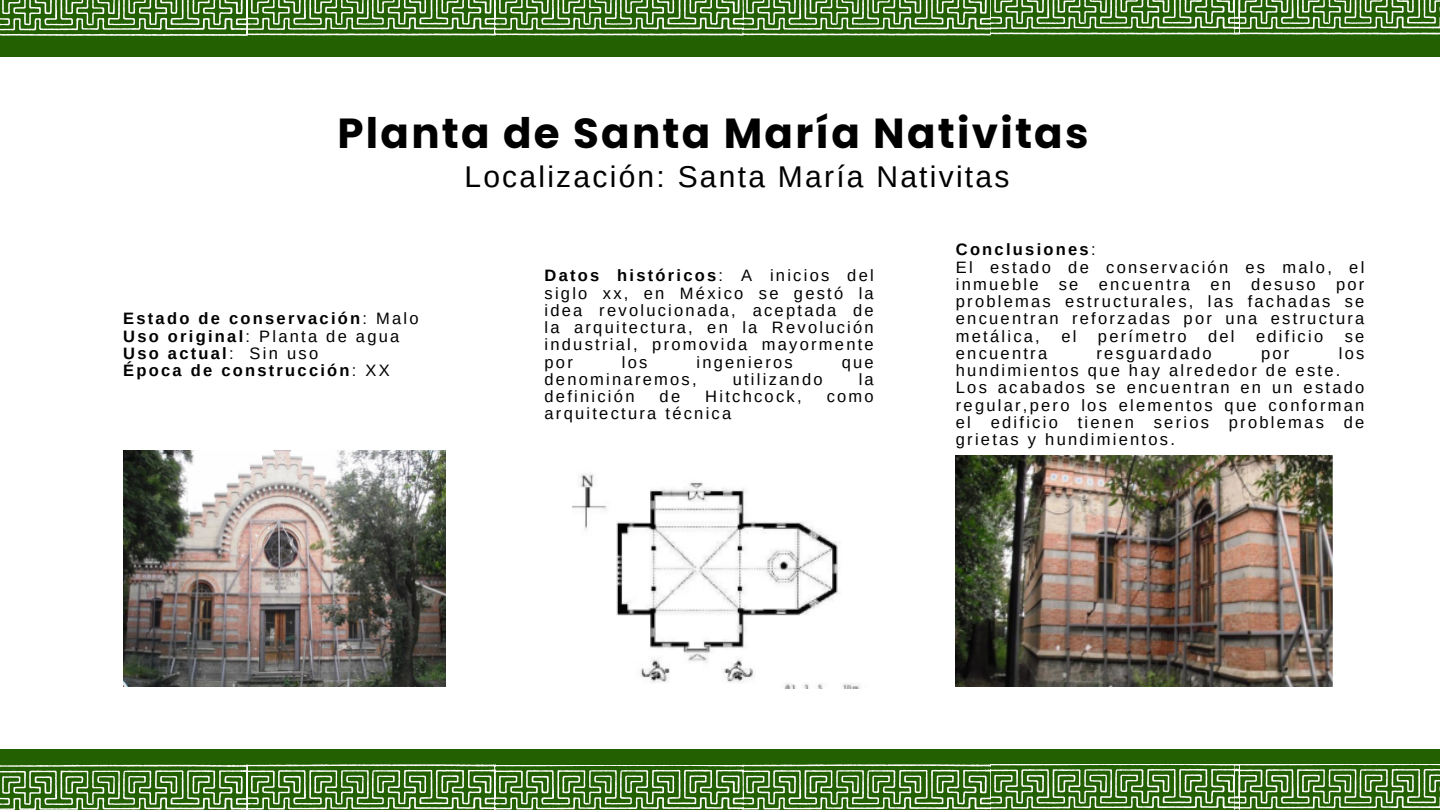
<style>
.page{position:relative;width:1440px;height:810px;background:#fff}
.page>*{position:absolute;margin:0;border:0;box-sizing:border-box;transform-origin:0 0}
.t1{font:700 42px "Poppins";letter-spacing:.055em;color:#000}
.t2{font:30px "Arimo";letter-spacing:.075em;color:#000}
.t3{font:16.5px/17.2px "Arimo";letter-spacing:.135em;color:#000}
.t4{font:700 16.5px/17.2px "Arimo";letter-spacing:.135em;color:#000}
.s1{font-weight:400}
.s2{font-weight:700}
</style>
<div class="page">
<img style="left:573px;top:474px;width:287px;height:215px">
<img style="left:956px;top:455px;width:377px;height:231px">
<img style="left:123px;top:450px;width:323px;height:237px">
<div style="left:0;top:749px;width:1440px;height:61px;background:#236002"></div>
<svg style="left:0;top:765px;width:1440px;height:45px"></svg>
<div style="left:0;top:0;width:1440px;height:57px;background:#236002"></div>
<svg style="left:0;top:0;width:1440px;height:36px"></svg>
<p class="t1" style="left:338px;top:104px;width:753px">Planta de Santa María Nativitas</p>
<p class="t2" style="left:464px;top:160px;width:547px">Localización: Santa María Nativitas</p>
<p class="t4" style="left:123px;top:310px;width:297px">Estado de conservación<span class="s1">: Malo<br></span>Uso original<span class="s1">: Planta de agua<br></span>Uso actual<span class="s1">: Sin uso<br></span>Época de construcción<span class="s1">: XX</span></p>
<h1 class="t3" style="left:545px;top:267px;width:331px;text-align:justify"><span class="s2">Datos históricos</span>: A inicios del siglo xx, en México se gestó la idea revolucionada, aceptada de la arquitectura, en la Revolución industrial, promovida mayormente por</h1>
<h1 class="t3" style="left:622px;top:353px;width:27px">los</h1>
<h1 class="t3" style="left:696px;top:353px;width:98px">ingenieros</h1>
<h1 class="t3" style="left:842px;top:353px;width:34px">que</h1>
<h1 class="t3" style="left:545px;top:371px;width:154px">denominaremos,</h1>
<h1 class="t3" style="left:733px;top:371px;width:91px">utilizando</h1>
<h1 class="t3" style="left:859px;top:371px;width:17px">la</h1>
<h1 class="t3" style="left:545px;top:388px;width:91px">definición</h1>
<h1 class="t3" style="left:660px;top:388px;width:22px">de</h1>
<h1 class="t3" style="left:705px;top:388px;width:98px">Hitchcock,</h1>
<h1 class="t3" style="left:827px;top:388px;width:49px">como</h1>
<h1 class="t3" style="left:545px;top:405px;width:188px">arquitectura técnica</h1>
<h2 class="t3" style="left:956px;top:241px;width:410px"><span class="s2">Conclusiones</span>:<br>El estado de conservación es malo, el inmueble se encuentra en desuso por problemas estructurales, las fachadas se encuentran reforzadas por una estructura metálica,</h2>
<h2 class="t3" style="left:1061px;top:327px;width:17px">el</h2>
<h2 class="t3" style="left:1098px;top:327px;width:90px">perímetro</h2>
<h2 class="t3" style="left:1208px;top:327px;width:28px">del</h2>
<h2 class="t3" style="left:1256px;top:327px;width:69px">edificio</h2>
<h2 class="t3" style="left:1345px;top:327px;width:21px">se</h2>
<h2 class="t3" style="left:956px;top:345px;width:93px">encuentra</h2>
<h2 class="t3" style="left:1097px;top:345px;width:117px">resguardado</h2>
<h2 class="t3" style="left:1261px;top:345px;width:30px">por</h2>
<h2 class="t3" style="left:956px;top:345px;width:410px;text-indent:383px">los hundimientos que hay alrededor de este.<br>Los acabados se encuentran en un estado regular,pero los elementos que conforman el edificio tienen serios problemas de grietas y hundimientos.</h2>
</div>
